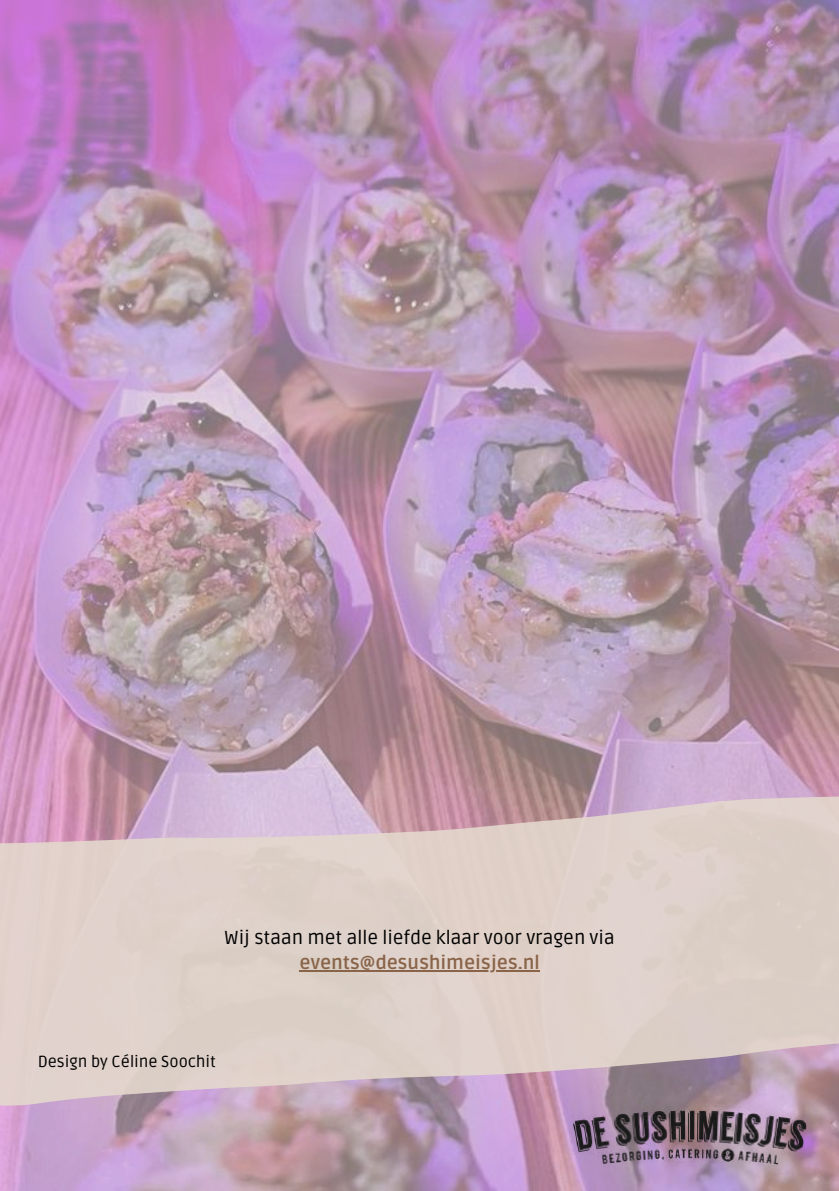
<style>
.page{position:relative;width:839px;height:1191px;background:#fff}
.page>*{position:absolute;margin:0;border:0;box-sizing:border-box;transform-origin:0 0}
.t1{font:18.8px "Ruda";color:#000}
.t2{font:700 18.8px "Ruda";color:#896449}
.t3{font:16px "Ruda";color:#000}
</style>
<div class="page">
<img style="left:0;top:0;width:838px;height:1191px">
<img style="left:571px;top:1107px;width:236px;height:60px">
<svg style="left:0;top:796px;width:838px;height:310px;background:#d8c6c5"></svg>
<hr style="left:299px;top:971px;width:241px;height:1px;background:#896449">
<p class="t1" style="left:225px;top:926px;width:392px">Wij staan met alle liefde klaar voor vragen via</p>
<p class="t2" style="left:299px;top:952px;width:242px">events@desushimeisjes.nl</p>
<p class="t3" style="left:38px;top:1053px;width:180px">Design by Céline Soochit</p>
</div>
